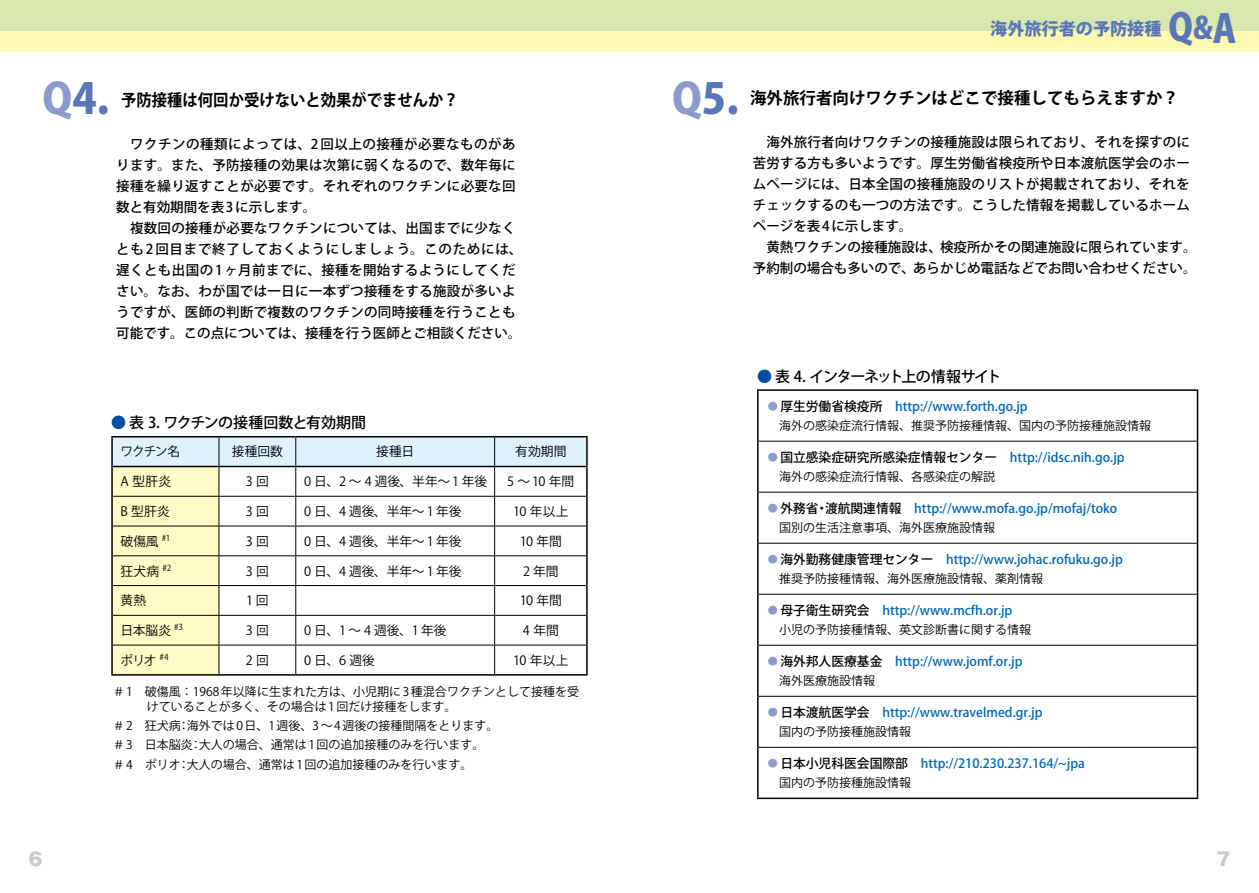
<style>
.page{position:relative;width:1259px;height:893px;background:#fff}
.page>*{position:absolute;margin:0;border:0;box-sizing:border-box;transform-origin:0 0}
.t1{font:800 42px "Koz Go Pro";color:#5976b9}
.t2{font:800 17.1px "Koz Go Pro";color:#5976b9}
.t3{font:700 16.5px "Koz Go Pro";color:#000}
.t4{font:700 16.5px "Koz Go Pro";color:#000;scale:.93 1}
.t5{font:500 15px "Koz Go Pro";color:#000}
.t6{font:500 15px "Koz Go Pro";letter-spacing:-.09em;color:#000}
.t7{font:500 13.5px/21px "Koz Go Pro";letter-spacing:.01em;color:#000}
.t8{font:500 12.75px "Koz Go Pro";color:#0068b6}
.t9{font:12.75px "Koz Go Pro";letter-spacing:.005em;color:#000}
.t10{font:12px/19.2px "Koz Go Pro";color:#000}
.s1{font-size:37.5px}
.s2{font-size:30.15px}
.s3{font-size:38.7px}
.s4{color:#8b9bce}
.s5{color:#004ea2}
.s6{color:#000}
.s7{font-weight:400;color:#8b9bce}
</style>
<div class="page">
<div style="left:0;top:0;width:629px;height:52px;background:#fff9b0"></div>
<div style="left:0;top:0;width:629px;height:31px;background:#d7e7af"></div>
<div style="left:629px;top:0;width:630px;height:52px;background:#fff9b0"></div>
<div style="left:629px;top:0;width:630px;height:31px;background:#d7e7af"></div>
<svg style="left:113px;top:437px;width:473px;height:237px"></svg>
<hr style="left:111px;top:467px;width:2px;height:29px;background:#000">
<hr style="left:586px;top:467px;width:2px;height:29px;background:#000">
<hr style="left:111px;top:496px;width:2px;height:30px;background:#000">
<hr style="left:586px;top:496px;width:2px;height:30px;background:#000">
<hr style="left:111px;top:526px;width:2px;height:30px;background:#000">
<hr style="left:586px;top:526px;width:2px;height:30px;background:#000">
<hr style="left:111px;top:556px;width:2px;height:30px;background:#000">
<hr style="left:586px;top:556px;width:2px;height:30px;background:#000">
<hr style="left:111px;top:586px;width:2px;height:29px;background:#000">
<hr style="left:586px;top:586px;width:2px;height:29px;background:#000">
<hr style="left:111px;top:615px;width:2px;height:30px;background:#000">
<hr style="left:586px;top:615px;width:2px;height:30px;background:#000">
<hr style="left:111px;top:645px;width:2px;height:29px;background:#000">
<hr style="left:586px;top:645px;width:2px;height:29px;background:#000">
<hr style="left:111px;top:674px;width:108px;height:2px;background:#000">
<hr style="left:219px;top:674px;width:77px;height:2px;background:#000">
<hr style="left:296px;top:674px;width:198px;height:2px;background:#000">
<hr style="left:494px;top:674px;width:94px;height:2px;background:#000">
<hr style="left:111px;top:436px;width:108px;height:1px;background:#000">
<hr style="left:111px;top:437px;width:2px;height:29px;background:#000">
<hr style="left:219px;top:436px;width:77px;height:1px;background:#000">
<hr style="left:296px;top:436px;width:198px;height:1px;background:#000">
<hr style="left:494px;top:436px;width:94px;height:1px;background:#000">
<hr style="left:586px;top:437px;width:2px;height:29px;background:#000">
<hr style="left:111px;top:466px;width:108px;height:1px;background:#000">
<hr style="left:219px;top:466px;width:77px;height:1px;background:#000">
<hr style="left:296px;top:466px;width:198px;height:1px;background:#000">
<hr style="left:494px;top:466px;width:94px;height:1px;background:#000">
<hr style="left:758px;top:441px;width:438px;height:1px;background:#000">
<hr style="left:758px;top:492px;width:438px;height:1px;background:#000">
<hr style="left:758px;top:543px;width:438px;height:1px;background:#000">
<hr style="left:758px;top:594px;width:438px;height:1px;background:#000">
<hr style="left:758px;top:645px;width:438px;height:1px;background:#000">
<hr style="left:758px;top:696px;width:438px;height:1px;background:#000">
<hr style="left:758px;top:747px;width:438px;height:1px;background:#000">
<hr style="left:757px;top:389px;width:441px;height:2px;background:#000">
<hr style="left:757px;top:391px;width:1px;height:50px;background:#000">
<hr style="left:1196px;top:391px;width:2px;height:50px;background:#000">
<hr style="left:757px;top:441px;width:1px;height:51px;background:#000">
<hr style="left:1196px;top:441px;width:2px;height:51px;background:#000">
<hr style="left:757px;top:492px;width:1px;height:51px;background:#000">
<hr style="left:1196px;top:492px;width:2px;height:51px;background:#000">
<hr style="left:757px;top:543px;width:1px;height:51px;background:#000">
<hr style="left:1196px;top:543px;width:2px;height:51px;background:#000">
<hr style="left:757px;top:594px;width:1px;height:51px;background:#000">
<hr style="left:1196px;top:594px;width:2px;height:51px;background:#000">
<hr style="left:757px;top:645px;width:1px;height:51px;background:#000">
<hr style="left:1196px;top:645px;width:2px;height:51px;background:#000">
<hr style="left:757px;top:696px;width:1px;height:51px;background:#000">
<hr style="left:1196px;top:696px;width:2px;height:51px;background:#000">
<hr style="left:757px;top:747px;width:1px;height:51px;background:#000">
<hr style="left:1196px;top:747px;width:2px;height:51px;background:#000">
<hr style="left:757px;top:798px;width:441px;height:1px;background:#000">
<p class="t2" style="left:990px;top:18px;width:248px">海外旅行者の予防接種 <span class="s1">Q</span><span class="s2">&amp;</span><span class="s3">A</span></p>
<h1 class="t1" style="left:43px;top:71px;width:68px"><span class="s4">Q</span>4.</h1>
<p class="t4" style="left:121px;top:89px;width:364px">予防接種は何回か受けないと効果がでませんか？</p>
<h1 class="t1" style="left:672px;top:71px;width:68px"><span class="s4">Q</span>5.</h1>
<p class="t3" style="left:750px;top:87px;width:431px">海外旅行者向けワクチンはどこで接種してもらえますか？</p>
<p class="t7" style="left:116px;top:135px;width:407px">　ワクチンの種類によっては、2回以上の接種が必要なものがあります。また、予防接種の効果は次第に弱くなるので、数年毎に接種を繰り返すことが必要です。それぞれのワクチンに必要な回数と有効期間を表 3 に示します。<br>　複数回の接種が必要なワクチンについては、出国までに少なくとも2回目まで終了しておくようにしましょう。このためには、遅くとも出国の1ヶ月前までに、接種を開始するようにしてください。なお、わが国では一日に一本ずつ接種をする施設が多いようですが、医師の判断で複数のワクチンの同時接種を行うことも可能です。この点については、接種を行う医師とご相談ください。</p>
<p class="t5" style="left:111px;top:413px;width:256px"><span class="s5">●</span> 表 3. ワクチンの接種回数と有効期間</p>
<p class="t9" style="left:121px;top:443px;width:61px">ワクチン名</p>
<p class="t9" style="left:232px;top:443px;width:53px">接種回数</p>
<p class="t9" style="left:376px;top:443px;width:39px">接種日</p>
<p class="t9" style="left:515px;top:443px;width:53px">有効期間</p>
<p class="t9" style="left:121px;top:473px;width:52px">A 型肝炎</p>
<p class="t9" style="left:246px;top:473px;width:24px">3回</p>
<p class="t9" style="left:304px;top:473px;width:184px">0 日、2 〜 4 週後、半年〜 1 年後</p>
<p class="t9" style="left:507px;top:473px;width:69px">5〜10年間</p>
<p class="t9" style="left:121px;top:503px;width:51px">B 型肝炎</p>
<p class="t9" style="left:246px;top:503px;width:24px">3回</p>
<p class="t9" style="left:304px;top:503px;width:159px">0 日、4 週後、半年〜 1 年後</p>
<p class="t9" style="left:513px;top:503px;width:57px">10 年以上</p>
<p class="t9" style="left:121px;top:533px;width:51px">破傷風 <sup>#1</sup></p>
<p class="t9" style="left:246px;top:533px;width:24px">3回</p>
<p class="t9" style="left:304px;top:533px;width:159px">0 日、4 週後、半年〜 1 年後</p>
<p class="t9" style="left:520px;top:533px;width:44px">10 年間</p>
<p class="t9" style="left:121px;top:563px;width:52px">狂犬病 <sup>#2</sup></p>
<p class="t9" style="left:246px;top:563px;width:24px">3回</p>
<p class="t9" style="left:304px;top:563px;width:159px">0 日、4 週後、半年〜 1 年後</p>
<p class="t9" style="left:523px;top:563px;width:37px">2 年間</p>
<p class="t9" style="left:121px;top:592px;width:27px">黄熱</p>
<p class="t9" style="left:246px;top:592px;width:24px">1回</p>
<p class="t9" style="left:520px;top:592px;width:44px">10 年間</p>
<p class="t9" style="left:121px;top:622px;width:64px">日本脳炎 <sup>#3</sup></p>
<p class="t9" style="left:246px;top:622px;width:24px">3回</p>
<p class="t9" style="left:304px;top:622px;width:144px">0 日、1 〜 4 週後、1 年後</p>
<p class="t9" style="left:523px;top:622px;width:37px">4 年間</p>
<p class="t9" style="left:121px;top:652px;width:50px">ポリオ <sup>#4</sup></p>
<p class="t9" style="left:246px;top:652px;width:24px">2回</p>
<p class="t9" style="left:304px;top:652px;width:72px">0 日、6 週後</p>
<p class="t9" style="left:513px;top:652px;width:57px">10 年以上</p>
<p class="t10" style="left:147px;top:684px;width:434px;line-height:15px;text-indent:-34px">＃ 1　破傷風：1968 年以降に生まれた方は、小児期に 3 種混合ワクチンとして接種を受けていることが多く、その場合は 1 回だけ接種をします。</p>
<p class="t10" style="left:113px;top:716px;width:387px">＃ 2　狂犬病：海外では 0 日、1 週後、3 〜 4 週後の接種間隔をとります。＃ 3　日本脳炎：大人の場合、通常は 1 回の追加接種のみを行います。＃ 4　ポリオ：大人の場合、通常は 1 回の追加接種のみを行います。</p>
<p class="t7" style="left:753px;top:132px;width:445px">　海外旅行者向けワクチンの接種施設は限られており、それを探すのに苦労する方も多いようです。厚生労働省検疫所や日本渡航医学会のホームページには、日本全国の接種施設のリストが掲載されており、それをチェックするのも一つの方法です。こうした情報を掲載しているホームページを表 4 に示します。<br>　黄熱ワクチンの接種施設は、検疫所かその関連施設に限られています。予約制の場合も多いので、あらかじめ電話などでお問い合わせください。</p>
<p class="t6" style="left:757px;top:367px;width:246px"><span class="s5">●</span> 表 4. インターネット上の情報サイト</p>
<p class="t8" style="left:766px;top:398px;width:263px"><span class="s4">・</span><span class="s6">厚生労働省検疫所　</span>http://www.forth.go.jp</p>
<p class="t10" style="left:779px;top:416px;width:373px">海外の感染症流行情報、推奨予防接種情報、国内の予防接種施設情報</p>
<p class="t8" style="left:766px;top:449px;width:360px"><span class="s7">・</span><span class="s6">国立感染症研究所感染症情報センター　</span>http://idsc.nih.go.jp</p>
<p class="t10" style="left:779px;top:467px;width:217px">海外の感染症流行情報、各感染症の解説</p>
<p class="t8" style="left:766px;top:500px;width:353px"><span class="s7">・</span><span class="s6">外務省・渡航関連情報　</span>http://www.mofa.go.jp/mofaj/toko</p>
<p class="t10" style="left:779px;top:518px;width:217px">国別の生活注意事項、海外医療施設情報</p>
<p class="t8" style="left:766px;top:551px;width:358px"><span class="s7">・</span><span class="s6">海外勤務健康管理センター　</span>http://www.johac.rofuku.go.jp</p>
<p class="t10" style="left:779px;top:569px;width:265px">推奨予防接種情報、海外医療施設情報、薬剤情報</p>
<p class="t8" style="left:766px;top:602px;width:248px"><span class="s7">・</span><span class="s6">母子衛生研究会　</span>http://www.mcfh.or.jp</p>
<p class="t10" style="left:779px;top:620px;width:253px">小児の予防接種情報、英文診断書に関する情報</p>
<p class="t8" style="left:766px;top:653px;width:258px"><span class="s7">・</span><span class="s6">海外邦人医療基金</span>　http://www.jomf.or.jp</p>
<p class="t10" style="left:779px;top:671px;width:97px">海外医療施設情報</p>
<p class="t8" style="left:766px;top:704px;width:278px"><span class="s7">・</span><span class="s6">日本渡航医学会　</span>http://www.travelmed.gr.jp</p>
<p class="t10" style="left:779px;top:722px;width:133px">国内の予防接種施設情報</p>
<p class="t8" style="left:766px;top:755px;width:320px"><span class="s7">・</span><span class="s6">日本小児科医会国際部</span>　http://210.230.237.164/~jpa</p>
<p class="t10" style="left:779px;top:773px;width:133px">国内の予防接種施設情報</p>
</div>
